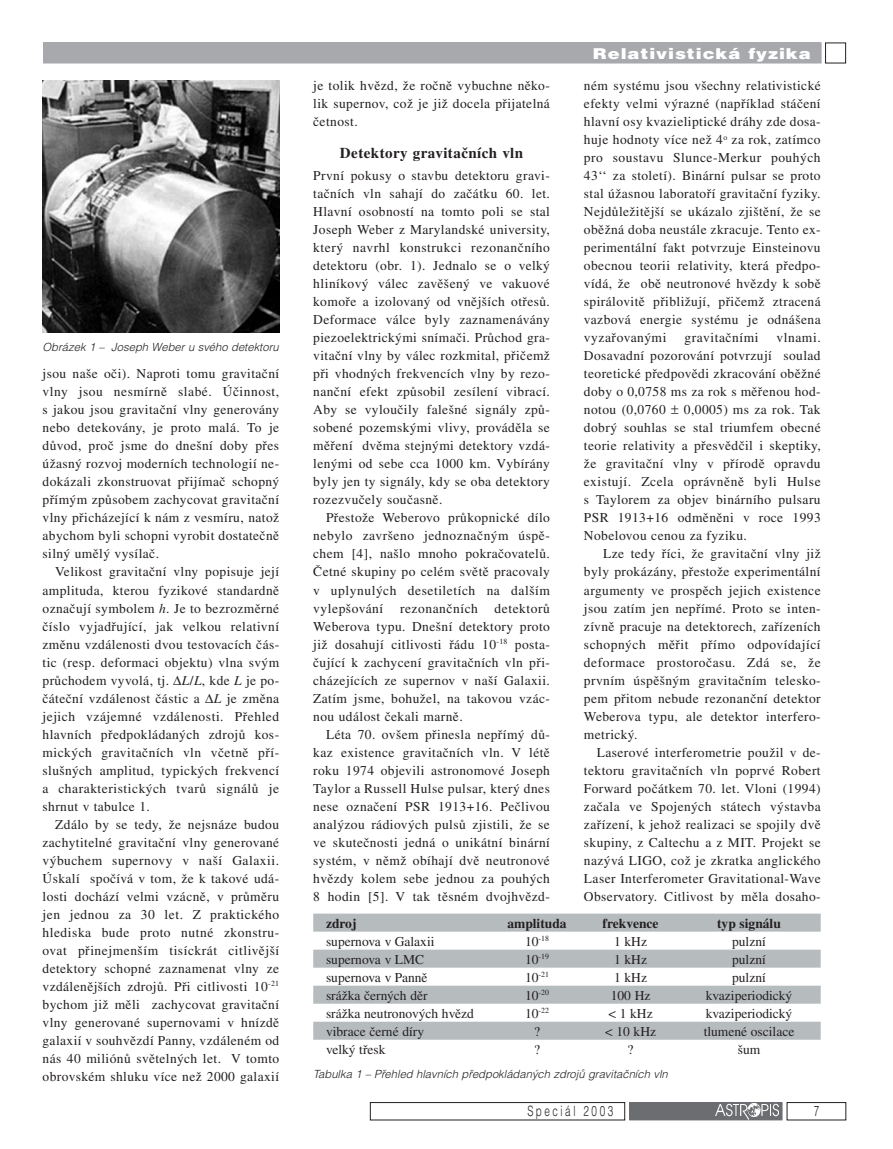
<style>
.page{position:relative;width:893px;height:1149px;background:#fff}
.page>*{position:absolute;margin:0;border:0;box-sizing:border-box;transform-origin:0 0}
.t1{font:700 15px "Times CE";letter-spacing:.03em;color:#231f20}
.t2{font:900 15px "Helvetica CE";letter-spacing:.05em;color:#fff;scale:1.2 1}
.t3{font:300 14.25px "Helvetica CE";letter-spacing:.25em;color:#231f20;scale:.7 1}
.t4{font:13.5px/18px "Times CE";letter-spacing:.03em;color:#231f20;text-align:justify}
.t5{font:13.5px "Times CE";color:#231f20}
.t6{font:700 13.5px "Times CE";color:#231f20}
.t7{font:italic 300 11.25px "Helvetica CE";color:#231f20}
.t8{font:7.8px "Times CE";color:#231f20}
.s1{font-style:italic}
.s2{font-size:13.5px}
</style>
<div class="page">
<div style="left:44px;top:43px;width:777px;height:20px;background:#a8a9ad"></div>
<div style="left:825px;top:43px;width:21px;height:20px;border:1px solid #231f20"></div>
<div style="left:630px;top:1102px;width:152px;height:17px;background:#6c6d70"></div>
<img style="left:715px;top:1103px;width:64px;height:15px">
<div style="left:787px;top:1101px;width:59px;height:18px;border:1px solid #231f20"></div>
<div style="left:370px;top:1101px;width:255px;height:18px;border:1px solid #231f20"></div>
<svg style="left:313px;top:913px;width:508px;height:126px;fill:#b6bcbe"></svg>
<img style="left:43px;top:81px;width:236px;height:251px">
<p class="t7" style="left:43px;top:340px;width:238px">Obrázek 1 – Joseph Weber u svého detektoru</p>
<p class="t4" style="left:43px;top:364px;width:238px">jsou naše oči). Naproti tomu gravitační vlny jsou nesmírně slabé. Účinnost, s jakou jsou gravitační vlny generovány nebo detekovány, je proto malá. To je důvod, proč jsme do dnešní doby přes úžasný rozvoj moderních technologií ne&shy;dokázali zkonstruovat přijímač schopný přímým způsobem zachycovat gravitační vlny přicházející k nám z vesmíru, natož abychom byli schopni vyrobit dostatečně silný umělý vysílač.</p>
<p class="t4" style="left:43px;top:562px;width:238px;text-indent:13px">Velikost gravitační vlny popisuje její amplituda, kterou fyzikové standardně označují symbolem <span class="s1">h</span>. Je to bezrozměrné číslo vyjadřující, jak velkou relativní změnu vzdálenosti dvou testovacích čás&shy;tic (resp. deformaci objektu) vlna svým průchodem vyvolá, tj. ∆<span class="s1">L</span>/<span class="s1">L</span>, kde <span class="s1">L</span> je po&shy;čáteční vzdálenost částic a ∆<span class="s1">L</span> je změna jejich vzájemné vzdálenosti. Přehled hlavních předpokládaných zdrojů kos&shy;mických gravitačních vln včetně pří&shy;slušných amplitud, typických frekvencí a charakteristických tvarů signálů je shrnut v tabulce 1.</p>
<p class="t4" style="left:43px;top:814px;width:238px;text-indent:13px">Zdálo by se tedy, že nejsnáze budou zachytitelné gravitační vlny generované výbuchem supernovy v naší Galaxii.<br>Úskalí spočívá v tom, že k takové udá&shy;losti dochází velmi vzácně, v průměru jen jednou za 30 let. Z praktického hlediska bude proto nutné zkonstru&shy;ovat přinejmenším tisíckrát citlivější detektory schopné zaznamenat vlny ze vzdálenějších zdrojů. Při citlivosti 10<sup>-21 </sup>bychom již měli zachycovat gravitační vlny generované supernovami v hnízdě galaxií v souhvězdí Panny, vzdáleném od nás 40 miliónů světelných let. V tomto obrovském shluku více než 2000 galaxií</p>
<p class="t4" style="left:313px;top:76px;width:238px">je tolik hvězd, že ročně vybuchne něko&shy;lik supernov, což je již docela přijatelná četnost.</p>
<p class="t1" style="left:340px;top:143px;width:185px">Detektory gravitačních vln</p>
<p class="t4" style="left:313px;top:166px;width:238px">První pokusy o stavbu detektoru gravi&shy;tačních vln sahají do začátku 60. let.<br>Hlavní osobností na tomto poli se stal Joseph Weber z Marylandské university, který navrhl konstrukci rezonančního detektoru (obr. 1). Jednalo se o velký hliníkový válec zavěšený ve vakuové komoře a izolovaný od vnějších otřesů.<br>Deformace válce byly zaznamenávány piezoelektrickými snímači. Průchod gra&shy;vitační vlny by válec rozkmital, přičemž při vhodných frekvencích vlny by rezo&shy;nanční efekt způsobil zesílení vibrací.<br>Aby se vyloučily falešné signály způ&shy;sobené pozemskými vlivy, prováděla se měření dvěma stejnými detektory vzdá&shy;lenými od sebe cca 1000 km. Vybírány byly jen ty signály, kdy se oba detektory rozezvučely současně.</p>
<p class="t4" style="left:313px;top:508px;width:238px;text-indent:13px">Přestože Weberovo průkopnické dílo nebylo završeno jednoznačným úspě&shy;chem [4], našlo mnoho pokračovatelů.<br>Četné skupiny po celém světě pracovaly v uplynulých desetiletích na dalším vylepšování rezonančních detektorů Weberova typu. Dnešní detektory proto již dosahují citlivosti řádu 10<sup>-18</sup> posta&shy;čující k zachycení gravitačních vln při&shy;cházejících ze supernov v naší Galaxii.<br>Zatím jsme, bohužel, na takovou vzác&shy;nou událost čekali marně.</p>
<p class="t4" style="left:313px;top:724px;width:238px;text-indent:13px">Léta 70. ovšem přinesla nepřímý dů&shy;kaz existence gravitačních vln. V létě roku 1974 objevili astronomové Joseph Taylor a Russell Hulse pulsar, který dnes nese označení PSR 1913+16. Pečlivou analýzou rádiových pulsů zjistili, že se ve skutečnosti jedná o unikátní binární systém, v němž obíhají dvě neutronové hvězdy kolem sebe jednou za pouhých 8 hodin [5]. V tak těsném dvojhvězd-</p>
<p class="t2" style="left:593px;top:45px;width:183px">Relativistická fyzika</p>
<p class="t4" style="left:584px;top:76px;width:238px">ném systému jsou všechny relativistické efekty velmi výrazné (například stáčení hlavní osy kvazieliptické dráhy zde dosa&shy;huje hodnoty více než 4<sup>o</sup> za rok, zatímco pro soustavu Slunce-Merkur pouhých 43‘‘ za století). Binární pulsar se proto stal úžasnou laboratoří gravitační fyziky.<br>Nejdůležitější se ukázalo zjištění, že se oběžná doba neustále zkracuje. Tento ex&shy;perimentální fakt potvrzuje Einsteinovu obecnou teorii relativity, která předpo&shy;vídá, že obě neutronové hvězdy k sobě spirálovitě přibližují, přičemž ztracená vazbová energie systému je odnášena vyzařovanými</p>
<p class="t4" style="left:584px;top:328px;width:238px;text-indent:193px">vlnami.<br>Dosavadní pozorování potvrzují soulad teoretické předpovědi zkracování oběžné doby o 0,0758 ms za rok s měřenou hod&shy;notou (0,0760</p>
<p class="t4" style="left:684px;top:328px;width:75px">gravitačními</p>
<p class="t4" style="left:584px;top:400px;width:238px;text-indent:100px">0,0005) ms za rok. Tak dobrý souhlas se stal triumfem obecné teorie relativity a přesvědčil i skeptiky, že gravitační vlny v přírodě opravdu existují. Zcela oprávněně byli Hulse s Taylorem za objev binárního pulsaru PSR 1913+16 odměněni v roce 1993<br>Nobelovou cenou za fyziku.</p>
<p class="t4" style="left:584px;top:544px;width:238px;text-indent:19px">Lze tedy říci, že gravitační vlny již byly prokázány, přestože experimentální argumenty ve prospěch jejich existence jsou zatím jen nepřímé. Proto se inten&shy;zívně pracuje na detektorech, zařízeních schopných měřit přímo odpovídající deformace prostoročasu. Zdá se, že prvním úspěšným gravitačním telesko&shy;pem přitom nebude rezonanční detektor Weberova typu, ale detektor interfero&shy;metrický.</p>
<p class="t4" style="left:584px;top:742px;width:238px;text-indent:13px">Laserové interferometrie použil v de&shy;tektoru gravitačních vln poprvé Robert Forward počátkem 70. let. Vloni (1994) začala ve Spojených státech výstavba zařízení, k jehož realizaci se spojily dvě skupiny, z Caltechu a z MIT. Projekt se nazývá LIGO, což je zkratka anglického Laser Interferometer Gravitational-Wave Observatory. Citlivost by měla dosaho-</p>
<p class="t6" style="left:326px;top:915px;width:32px">zdroj</p>
<p class="t6" style="left:507px;top:915px;width:61px">amplituda</p>
<p class="t6" style="left:603px;top:915px;width:57px">frekvence</p>
<p class="t6" style="left:717px;top:915px;width:65px">typ signálu</p>
<p class="t5" style="left:326px;top:933px;width:110px">supernova v Galaxii</p>
<p class="t8" style="left:525px;top:933px;width:25px"><span class="s2">10</span>-18</p>
<p class="t4" style="left:614px;top:931px;width:34px">1 kHz</p>
<p class="t4" style="left:732px;top:931px;width:35px">pulzní</p>
<p class="t5" style="left:326px;top:951px;width:100px">supernova v LMC</p>
<p class="t8" style="left:525px;top:951px;width:25px"><span class="s2">10</span>-19</p>
<p class="t4" style="left:614px;top:949px;width:34px">1 kHz</p>
<p class="t4" style="left:732px;top:949px;width:35px">pulzní</p>
<p class="t5" style="left:326px;top:969px;width:103px">supernova v Panně</p>
<p class="t8" style="left:525px;top:969px;width:25px"><span class="s2">10</span>-21</p>
<p class="t4" style="left:614px;top:967px;width:34px">1 kHz</p>
<p class="t4" style="left:732px;top:967px;width:35px">pulzní</p>
<p class="t5" style="left:326px;top:987px;width:103px">srážka černých děr</p>
<p class="t8" style="left:525px;top:987px;width:25px"><span class="s2">10</span>-20</p>
<p class="t4" style="left:611px;top:985px;width:41px">100 Hz</p>
<p class="t5" style="left:706px;top:987px;width:88px">kvaziperiodický</p>
<p class="t5" style="left:326px;top:1005px;width:149px">srážka neutronových hvězd</p>
<p class="t8" style="left:525px;top:1005px;width:25px"><span class="s2">10</span>-22</p>
<p class="t4" style="left:608px;top:1003px;width:46px">&lt; 1 kHz</p>
<p class="t5" style="left:706px;top:1005px;width:88px">kvaziperiodický</p>
<p class="t5" style="left:326px;top:1023px;width:100px">vibrace černé díry</p>
<p class="t4" style="left:534px;top:1021px;width:7px">?</p>
<p class="t4" style="left:605px;top:1021px;width:53px">&lt; 10 kHz</p>
<p class="t5" style="left:704px;top:1023px;width:92px">tlumené oscilace</p>
<p class="t5" style="left:326px;top:1041px;width:61px">velký třesk</p>
<p class="t4" style="left:534px;top:1039px;width:7px">?</p>
<p class="t4" style="left:628px;top:1039px;width:7px">?</p>
<p class="t4" style="left:738px;top:1039px;width:24px">šum</p>
<p class="t7" style="left:313px;top:1067px;width:356px">Tabulka 1 – Přehled hlavních předpokládaných zdrojů gravitačních vln</p>
<p class="t3" style="left:527px;top:1102px;width:124px">Speciál 2003</p>
<p class="t3" style="left:814px;top:1102px;width:9px">7</p>
</div>
